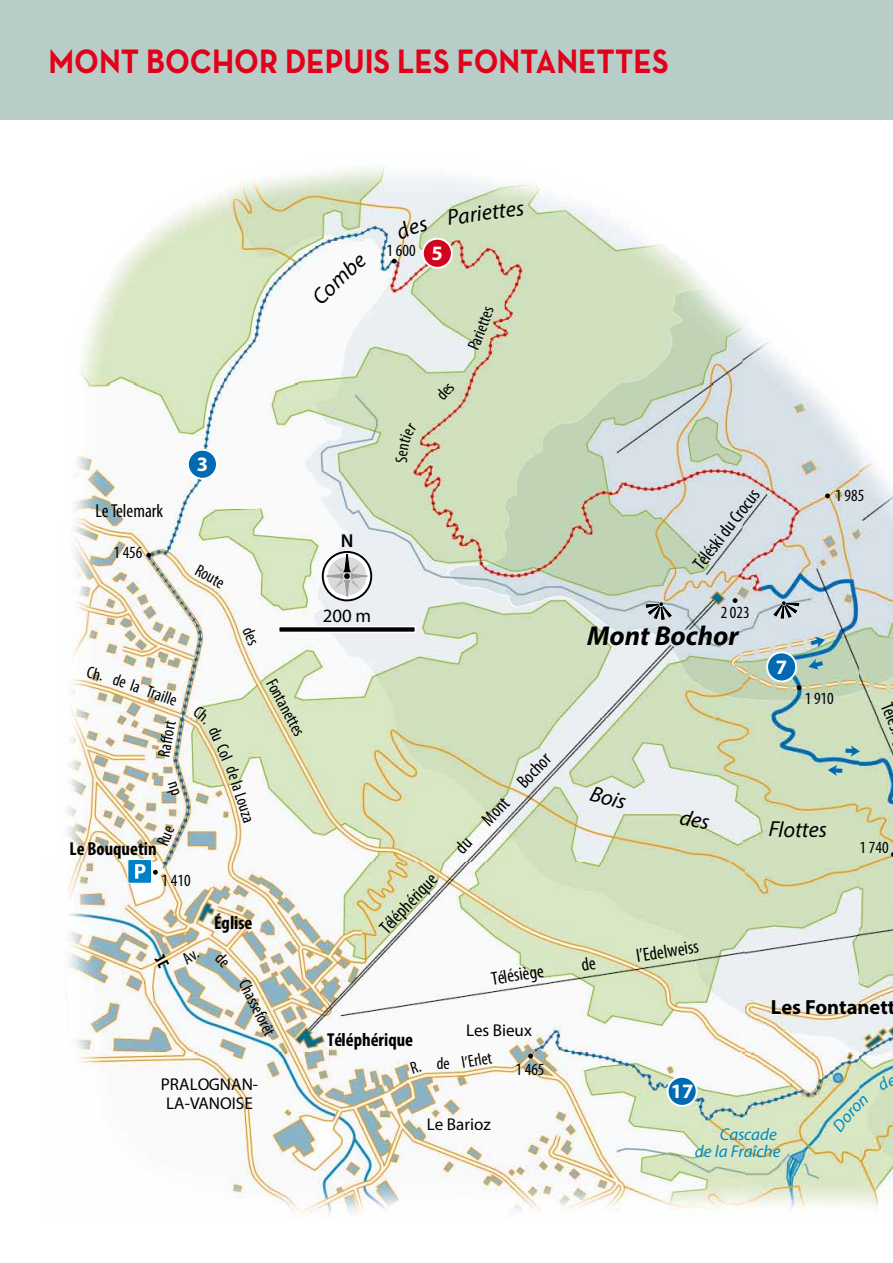
<style>
.page{position:relative;width:893px;height:1263px;background:#fff}
.page>*{position:absolute;margin:0;border:0;box-sizing:border-box;transform-origin:0 0}
.t1{font:700 34.5px "Neutra Text";color:#e2001a;scale:.9 1}
.t2{font:italic 700 27.3px "Myriad Pro";color:#000}
.t3{font:italic 22.2px "Myriad Pro";color:#000}
.t4{font:700 20.55px "Myriad Pro";color:#000}
.t5{font:700 20.55px "Myriad Pro";color:#fff}
.t6{font:condensed 18.75px "Myriad Pro";color:#000}
.t7{font:700 condensed 18.75px "Myriad Pro";color:#000}
.t8{font:18.75px "Myriad Pro";color:#000}
.t9{font:600 18.75px "Myriad Pro";color:#000}
.t10{font:condensed 17.1px "Myriad Pro";color:#000}
.t11{font:17.1px/18.8px "Myriad Pro";color:#000;text-align:center}
.t12{font:italic 17.1px/17.1px "Myriad Pro";color:#008abe;text-align:right}
</style>
<div class="page">
<div style="left:0;top:0;width:893px;height:119px;background:#b8cdc8"></div>
<img style="left:67px;top:166px;width:675px;height:696px">
<img style="left:742px;top:324px;width:117px;height:887px">
<img style="left:859px;top:447px;width:34px;height:763px">
<img style="left:67px;top:862px;width:677px;height:355px">
<svg style="left:668px;top:629px;width:24px;height:18px"></svg>
<div style="left:128px;top:859px;width:24px;height:24px;background:#0081c7"></div>
<div style="left:127px;top:859px;width:25px;height:25px;border:1px solid #fff"></div>
<svg style="left:135px;top:864px;width:11px;height:15px"></svg>
<svg style="left:825px;top:493px;width:5px;height:5px"></svg>
<svg style="left:646px;top:603px;width:26px;height:17px"></svg>
<svg style="left:774px;top:601px;width:25px;height:17px"></svg>
<svg style="left:845px;top:745px;width:15px;height:12px"></svg>
<svg style="left:811px;top:637px;width:14px;height:10px"></svg>
<svg style="left:808px;top:659px;width:15px;height:11px"></svg>
<svg style="left:828px;top:765px;width:14px;height:11px"></svg>
<div style="left:767px;top:652px;width:29px;height:29px;background:#006ab3;border-radius:50%"></div>
<div style="left:766px;top:651px;width:31px;height:31px;border:2px solid #fff;border-radius:50%"></div>
<div style="left:668px;top:1077px;width:29px;height:29px;background:#006ab3;border-radius:50%"></div>
<div style="left:667px;top:1076px;width:31px;height:31px;border:2px solid #fff;border-radius:50%"></div>
<div style="left:188px;top:450px;width:29px;height:29px;background:#006ab3;border-radius:50%"></div>
<div style="left:187px;top:449px;width:31px;height:31px;border:2px solid #fff;border-radius:50%"></div>
<div style="left:423px;top:239px;width:29px;height:29px;background:#d4021d;border-radius:50%"></div>
<div style="left:422px;top:238px;width:31px;height:31px;border:2px solid #fff;border-radius:50%"></div>
<svg style="left:797px;top:685px;width:4px;height:5px"></svg>
<svg style="left:733px;top:598px;width:4px;height:5px"></svg>
<svg style="left:392px;top:259px;width:5px;height:5px"></svg>
<svg style="left:146px;top:553px;width:5px;height:5px"></svg>
<svg style="left:153px;top:870px;width:5px;height:5px"></svg>
<svg style="left:528px;top:1054px;width:5px;height:4px"></svg>
<div style="left:279px;top:627px;width:136px;height:5px;background:#000"></div>
<div style="left:278px;top:626px;width:138px;height:7px;border:1px solid #fff"></div>
<svg style="left:319px;top:542px;width:56px;height:62px"></svg>
<svg style="left:152px;top:952px;width:19px;height:18px"></svg>
<svg style="left:160px;top:734px;width:13px;height:9px"></svg>
<svg style="left:581px;top:957px;width:15px;height:14px"></svg>
<svg style="left:881px;top:701px;width:12px;height:18px"></svg>
<svg style="left:454px;top:838px;width:19px;height:16px"></svg>
<svg style="left:395px;top:423px;width:22px;height:40px"></svg>
<svg style="left:435px;top:383px;width:20px;height:18px"></svg>
<svg style="left:467px;top:306px;width:27px;height:44px"></svg>
<svg style="left:589px;top:785px;width:37px;height:25px"></svg>
<svg style="left:679px;top:808px;width:31px;height:22px"></svg>
<svg style="left:769px;top:821px;width:25px;height:16px"></svg>
<svg style="left:809px;top:826px;width:18px;height:11px"></svg>
<svg style="left:215px;top:952px;width:14px;height:16px"></svg>
<svg style="left:181px;top:951px;width:19px;height:14px"></svg>
<svg style="left:311px;top:254px;width:56px;height:52px"></svg>
<svg style="left:395px;top:219px;width:33px;height:20px"></svg>
<div style="left:447px;top:204px;width:77px;height:21px;background:#d1e1bd"></div>
<svg style="left:242px;top:626px;width:15px;height:20px"></svg>
<svg style="left:157px;top:826px;width:18px;height:20px"></svg>
<svg style="left:167px;top:781px;width:13px;height:16px"></svg>
<svg style="left:86px;top:666px;width:16px;height:15px"></svg>
<svg style="left:192px;top:705px;width:17px;height:19px"></svg>
<svg style="left:410px;top:1061px;width:12px;height:12px"></svg>
<svg style="left:437px;top:1057px;width:12px;height:12px"></svg>
<svg style="left:832px;top:1095px;width:37px;height:37px"></svg>
<svg style="left:876px;top:1076px;width:17px;height:15px"></svg>
<h1 class="t1" style="left:49px;top:39px;width:691px">MONT BOCHOR DEPUIS LES FONTANETTES</h1>
<p class="t10" style="left:387px;top:240px;width:31px">1 600</p>
<p class="t5" style="left:432px;top:240px;width:13px">5</p>
<p class="t6" style="left:95px;top:499px;width:69px">Le Telemark</p>
<p class="t10" style="left:113px;top:542px;width:31px">1 456</p>
<p class="t5" style="left:197px;top:451px;width:13px">3</p>
<p class="t10" style="left:202px;top:560px;width:32px;rotate:29deg">Route</p>
<p class="t10" style="left:117px;top:669px;width:68px;rotate:19deg">de la Traille</p>
<p class="t10" style="left:153px;top:754px;width:38px;rotate:-79deg">Ra ort</p>
<p class="t10" style="left:223px;top:724px;width:36px;rotate:66deg">du Col</p>
<p class="t10" style="left:241px;top:763px;width:60px;rotate:72deg">de la Louza</p>
<p class="t7" style="left:70px;top:837px;width:89px">Le Bouquetin</p>
<p class="t10" style="left:162px;top:870px;width:31px">1 410</p>
<p class="t7" style="left:214px;top:911px;width:40px">Église</p>
<p class="t10" style="left:280px;top:675px;width:64px;rotate:62deg">Fontanettes</p>
<p class="t10" style="left:253px;top:976px;width:62px;rotate:64deg">Chasseforêt</p>
<p class="t11" style="left:161px;top:1075px;width:99px">PRALOGNAN-<br>LA-VANOISE</p>
<p class="t9" style="left:341px;top:529px;width:14px">N</p>
<p class="t8" style="left:323px;top:604px;width:50px">200 m</p>
<p class="t6" style="left:375px;top:923px;width:76px;rotate:-47deg">Téléphérique</p>
<p class="t7" style="left:327px;top:1027px;width:87px">Téléphérique</p>
<p class="t6" style="left:477px;top:815px;width:93px;rotate:-47deg">Mont Bochor</p>
<p class="t6" style="left:490px;top:967px;width:54px;rotate:-9deg">Télésiège</p>
<p class="t11" style="left:466px;top:1020px;width:67px">Les Bieux</p>
<p class="t10" style="left:460px;top:1052px;width:32px;rotate:-10deg">l’Erlet</p>
<p class="t10" style="left:515px;top:1058px;width:31px">1 465</p>
<p class="t11" style="left:427px;top:1114px;width:65px">Le Barioz</p>
<p class="t6" style="left:688px;top:560px;width:98px;rotate:-52deg">Téléski du Crocus</p>
<p class="t10" style="left:721px;top:602px;width:31px">2 023</p>
<h2 class="t2" style="left:587px;top:618px;width:153px">Mont Bochor</h2>
<p class="t5" style="left:776px;top:653px;width:13px">7</p>
<p class="t10" style="left:835px;top:485px;width:31px">1 985</p>
<p class="t10" style="left:805px;top:688px;width:31px">1 910</p>
<p class="t6" style="left:635px;top:945px;width:64px;rotate:-9deg">l’Edelweiss</p>
<p class="t5" style="left:671px;top:1078px;width:24px">17</p>
<p class="t3" style="left:795px;top:816px;width:15px">tt</p>
<p class="t10" style="left:860px;top:837px;width:31px">1 740</p>
<p class="t4" style="left:771px;top:994px;width:126px">Les Fontanett</p>
<p class="t12" style="left:695px;top:1125px;width:87px">Cascade<br>de la Fraîche</p>
</div>
